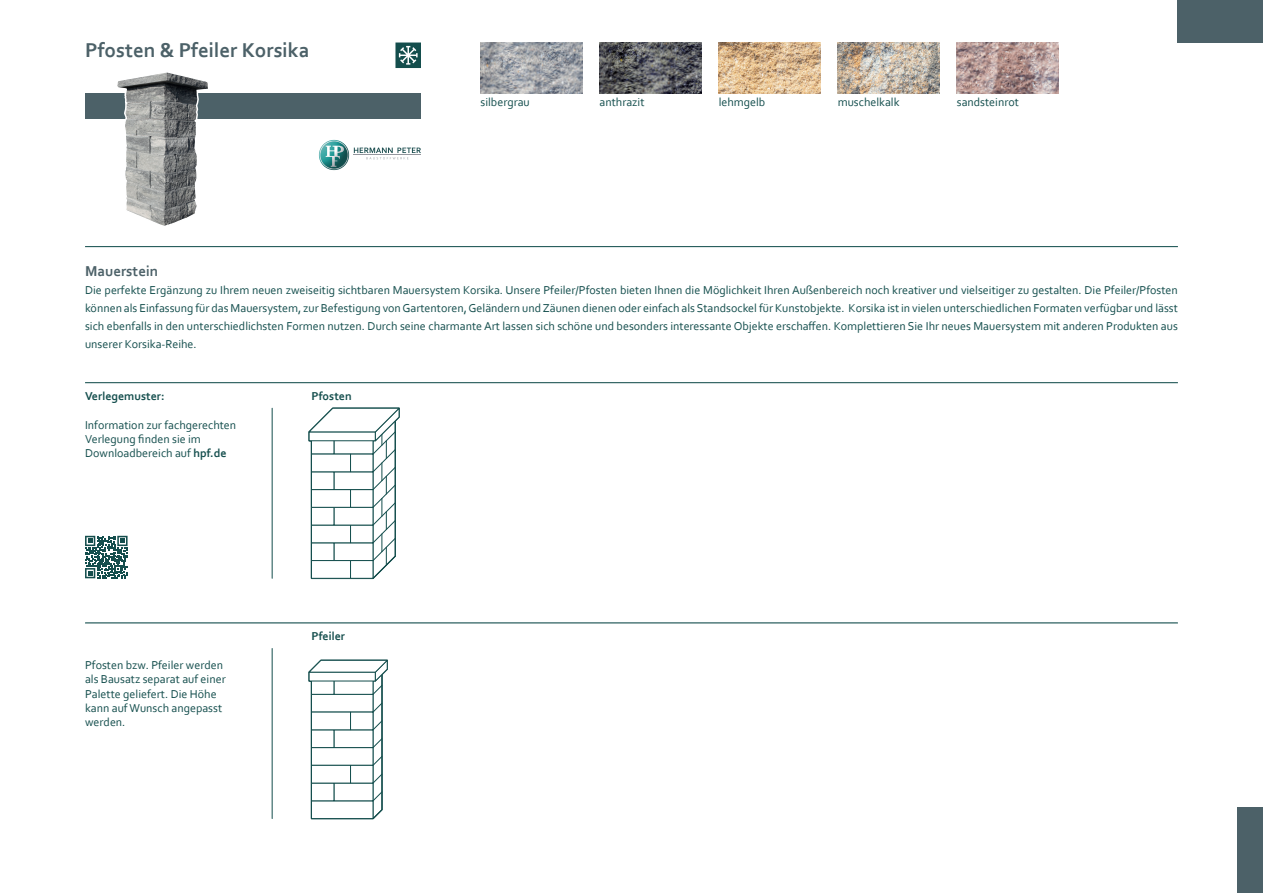
<style>
.page{position:relative;width:1263px;height:893px;background:#fff}
.page>*{position:absolute;margin:0;border:0;box-sizing:border-box;transform-origin:0 0}
.t1{font:700 21px "Corbel";color:#4c6168}
.t2{font:700 15px "Corbel";color:#4c6168}
.t3{font:12px/14.4px "Corbel";color:#144e4d}
.t4{font:700 12px "Corbel";color:#144e4d}
.s1{font-weight:700}
</style>
<div class="page">
<img style="left:600px;top:43px;width:102px;height:51px">
<img style="left:480px;top:43px;width:103px;height:51px">
<img style="left:719px;top:43px;width:102px;height:51px">
<img style="left:838px;top:43px;width:102px;height:51px">
<img style="left:957px;top:43px;width:102px;height:51px">
<hr style="left:85px;top:382px;width:1093px;height:1px;background:#144e4d">
<hr style="left:85px;top:246px;width:1093px;height:1px;background:#144e4d">
<div style="left:85px;top:94px;width:336px;height:25px;background:#4c6168"></div>
<div style="left:1178px;top:0;width:85px;height:43px;background:#4c6168"></div>
<div style="left:1237px;top:808px;width:26px;height:85px;background:#4c6168"></div>
<hr style="left:85px;top:623px;width:1093px;height:1px;background:#144e4d">
<img style="left:319px;top:140px;width:30px;height:30px;border-radius:15px">
<img style="left:320px;top:141px;width:28px;height:28px">
<img style="left:326px;top:146px;width:18px;height:21px">
<svg style="left:354px;top:148px;width:67px;height:11px"></svg>
<hr style="left:354px;top:155px;width:67px;height:1px;background:#93969d">
<svg style="left:85px;top:536px;width:43px;height:42px"></svg>
<hr style="left:272px;top:408px;width:1px;height:170px;background:#144e4d">
<svg style="left:114px;top:72px;width:96px;height:154px"></svg>
<hr style="left:272px;top:648px;width:1px;height:171px;background:#144e4d">
<svg style="left:308px;top:659px;width:80px;height:161px"></svg>
<svg style="left:308px;top:407px;width:92px;height:173px"></svg>
<svg style="left:395px;top:43px;width:26px;height:25px"></svg>
<h1 class="t1" style="left:85px;top:37px;width:226px">Pfosten &amp; Pfeiler Korsika</h1>
<p class="t3" style="left:480px;top:95px;width:51px">silbergrau</p>
<p class="t3" style="left:600px;top:95px;width:46px">anthrazit</p>
<p class="t3" style="left:719px;top:95px;width:48px">lehmgelb</p>
<p class="t3" style="left:838px;top:95px;width:63px">muschelkalk</p>
<p class="t3" style="left:957px;top:95px;width:64px">sandsteinrot</p>
<p class="t2" style="left:85px;top:262px;width:75px">Mauerstein</p>
<p class="t3" style="left:85px;top:281px;width:1094px;line-height:18px;text-align:justify">Die perfekte Ergänzung zu Ihrem neuen zweiseitig sichtbaren Mauersystem Korsika. Unsere Pfeiler/Pfosten bieten Ihnen die Möglichkeit Ihren Außenbereich noch kreativer und vielseitiger zu gestalten. Die Pfeiler/Pfosten können als Einfassung für das Mauersystem, zur Befestigung von Gartentoren, Geländern und Zäunen dienen oder einfach als Standsockel für Kunstobjekte. Korsika ist in vielen unterschiedlichen Formaten verfügbar und lässt sich ebenfalls in den unterschiedlichsten Formen nutzen. Durch seine charmante Art lassen sich schöne und besonders interessante Objekte erschaffen. Komplettieren Sie Ihr neues Mauersystem mit anderen Produkten aus unserer Korsika-Reihe.</p>
<p class="t4" style="left:85px;top:388px;width:81px">Verlegemuster:</p>
<p class="t3" style="left:85px;top:417px;width:153px">Information zur fachgerechten<br>Verlegung finden sie im<br>Downloadbereich auf <span class="s1">hpf.de</span></p>
<p class="t3" style="left:85px;top:657px;width:142px">Pfosten bzw. Pfeiler werden als Bausatz separat auf einer<br>Palette geliefert. Die Höhe kann auf Wunsch angepasst werden.</p>
<p class="t4" style="left:311px;top:388px;width:42px">Pfosten</p>
<p class="t4" style="left:311px;top:628px;width:35px">Pfeiler</p>
</div>
